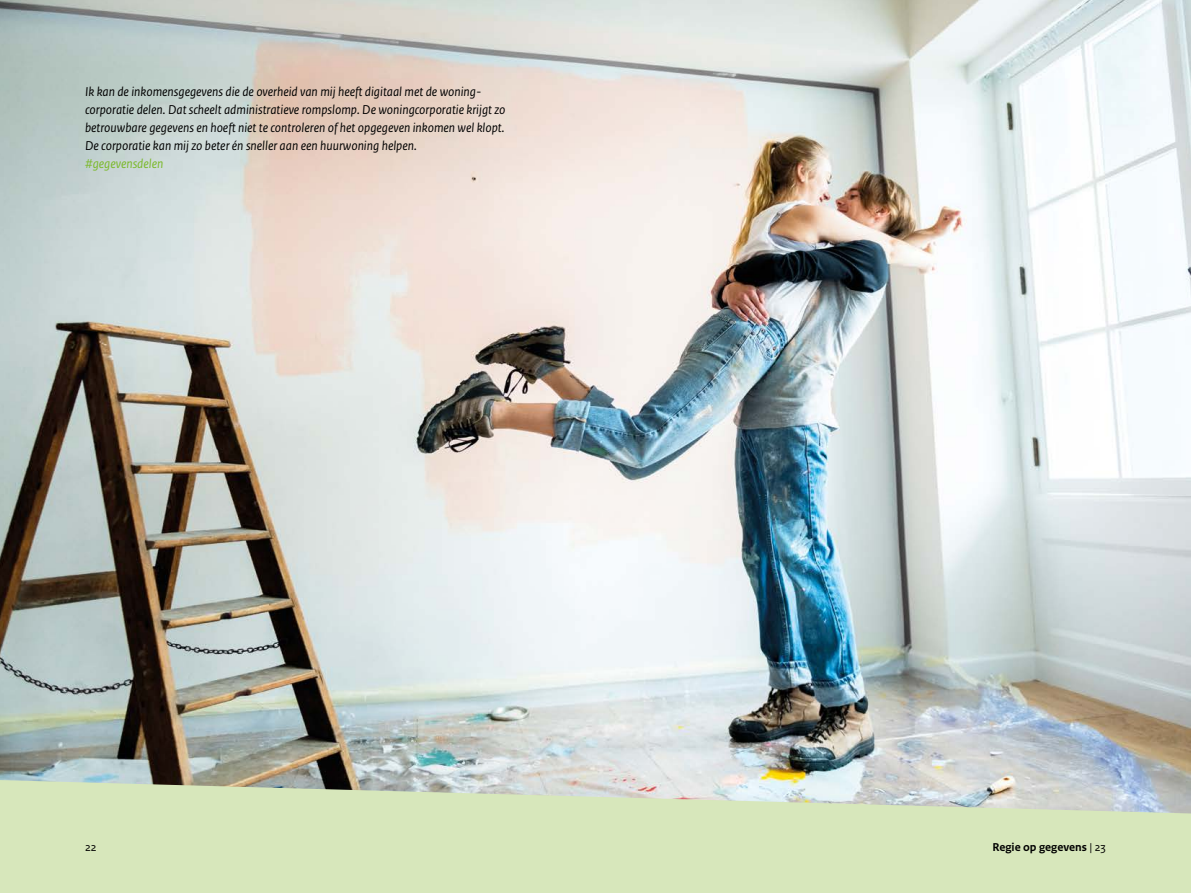
<style>
.page{position:relative;width:1191px;height:893px;background:#fff}
.page>*{position:absolute;margin:0;border:0;box-sizing:border-box;transform-origin:0 0}
.H3_-_Quote_in_foto{font:italic 13.5px/18px "Rijksoverheid Sans Text";color:#000}
.H3_-_Quote_in_foto-2{font:italic 13.5px "Rijksoverheid Sans Text";color:#7ab929}
.t1{font:700 12px "Rijksoverheid Sans Text";color:#000}
.t2{font:12px "Rijksoverheid Sans Text";color:#000}
.s1{font-weight:400}
</style>
<div class="page">
<img style="left:0;top:0;width:1191px;height:766px">
<div style="left:0;top:766px;width:1191px;height:127px;background:#000;opacity:.05"></div>
<svg style="left:0;top:780px;width:1191px;height:113px;background:#d4e3bd"></svg>
<p class="H3_-_Quote_in_foto" style="left:85px;top:83px;width:422px">Ik kan de inkomensgegevens die de overheid van mij heeft digitaal met de woning&shy;corporatie delen. Dat scheelt administratieve rompslomp. De woningcorporatie krijgt zo betrouwbare gegevens en hoeft niet te controleren of het opgegeven inkomen wel klopt.<br>De corporatie kan mij zo beter én sneller aan een huurwoning helpen.</p>
<p class="H3_-_Quote_in_foto-2" style="left:85px;top:156px;width:80px">#gegevensdelen</p>
<p class="t2" style="left:85px;top:840px;width:13px">22</p>
<p class="t1" style="left:992px;top:840px;width:115px">Regie op gegevens <span class="s1">| 23</span></p>
</div>
